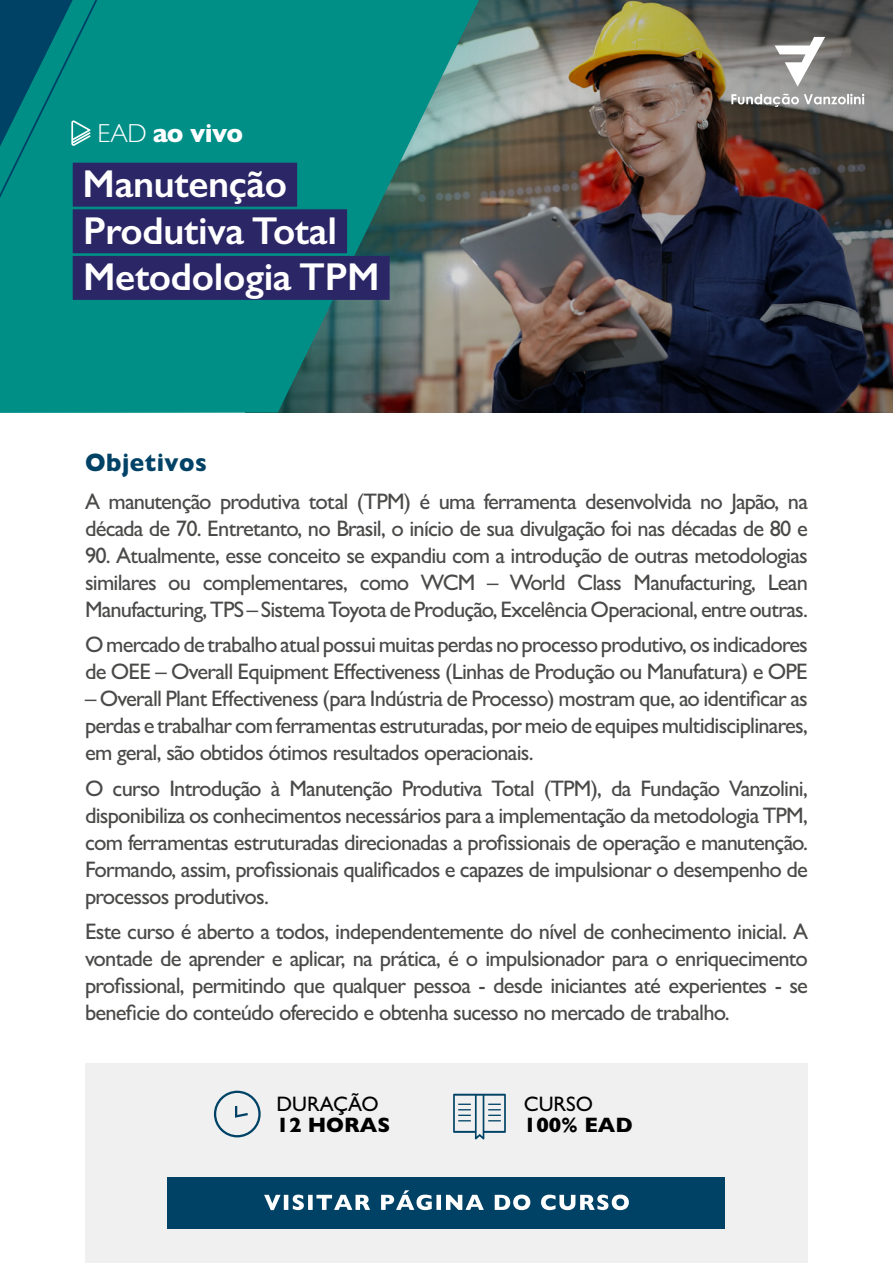
<style>
.page{position:relative;width:893px;height:1263px;background:#fff}
.page>*{position:absolute;margin:0;border:0;box-sizing:border-box;transform-origin:0 0}
.t1{font:600 39px/46.7px "Gill Sans";letter-spacing:-.01em;color:#fff}
.t2{font:800 26.1px "Gill Sans";letter-spacing:-.025em;color:#fff}
.t3{font:800 25.5px "Gill Sans";letter-spacing:.02em;color:#004266;scale:.95 1}
.t4{font:500 22.5px/27px "Gill Sans";letter-spacing:-.035em;color:#4a4a49;text-align:justify}
.t5{font:800 21px "Gill Sans";color:#000}
.t6{font:500 21px "Gill Sans";color:#000}
.s1{font-weight:300}
</style>
<div class="page">
<svg style="left:745px;top:0;width:148px;height:412px;background:#3a353c"></svg>
<div style="left:85px;top:1064px;width:723px;height:199px;background:#f0f0f0"></div>
<img style="left:0;top:0;width:745px;height:412px">
<div style="left:73px;top:163px;width:224px;height:44px;background:#2b2666"></div>
<div style="left:73px;top:209px;width:274px;height:44px;background:#2b2666"></div>
<div style="left:73px;top:256px;width:317px;height:44px;background:#2b2666"></div>
<svg style="left:775px;top:37px;width:50px;height:50px"></svg>
<svg style="left:731px;top:94px;width:133px;height:13px"></svg>
<div style="left:168px;top:1177px;width:557px;height:52px;background:#004266"></div>
<svg style="left:264px;top:1190px;width:365px;height:20px"></svg>
<svg style="left:453px;top:1094px;width:53px;height:46px"></svg>
<svg style="left:214px;top:1091px;width:47px;height:46px"></svg>
<svg style="left:0;top:0;width:121px;height:201px;background:#04757d"></svg>
<p class="t2" style="left:98px;top:117px;width:147px"><span class="s1">EAD</span> ao vivo</p>
<h1 class="t1" style="left:83px;top:160px;width:298px">Manutenção<br>Produtiva Total<br>Metodologia TPM</h1>
<p class="t3" style="left:85px;top:447px;width:130px">Objetivos</p>
<p class="t4" style="left:85px;top:487px;width:724px">A manutenção produtiva total (TPM) é uma ferramenta desenvolvida no Japão, na década de 70. Entretanto, no Brasil, o início de sua divulgação foi nas décadas de 80 e</p>
<p class="t4" style="left:85px;top:541px;width:724px">90. Atualmente, esse conceito se expandiu com a introdução de outras metodologias similares ou complementares, como WCM – World Class Manufacturing, Lean Manufacturing, TPS – Sistema Toyota de Produção, Excelência Operacional, entre outras.</p>
<p class="t4" style="left:85px;top:631px;width:724px">O mercado de trabalho atual possui muitas perdas no processo produtivo, os indicadores de OEE – Overall Equipment Effectiveness (Linhas de Produção ou Manufatura) e OPE</p>
<p class="t4" style="left:85px;top:685px;width:724px">– Overall Plant Effectiveness (para Indústria de Processo) mostram que, ao identificar as perdas e trabalhar com ferramentas estruturadas, por meio de equipes multidisciplinares, em geral, são obtidos ótimos resultados operacionais.</p>
<p class="t4" style="left:85px;top:774px;width:724px">O curso Introdução à Manutenção Produtiva Total (TPM), da Fundação Vanzolini, disponibiliza os conhecimentos necessários para a implementação da metodologia TPM, com ferramentas estruturadas direcionadas a profissionais de operação e manutenção.<br>Formando, assim, profissionais qualificados e capazes de impulsionar o desempenho de processos produtivos.</p>
<p class="t4" style="left:85px;top:918px;width:724px">Este curso é aberto a todos, independentemente do nível de conhecimento inicial. A vontade de aprender e aplicar, na prática, é o impulsionador para o enriquecimento profissional, permitindo que qualquer pessoa - desde iniciantes até experientes - se beneficie do conteúdo oferecido e obtenha sucesso no mercado de trabalho.</p>
<p class="t6" style="left:277px;top:1091px;width:104px">DURAÇÃO</p>
<p class="t5" style="left:277px;top:1112px;width:115px">12 HORAS</p>
<p class="t6" style="left:524px;top:1091px;width:71px">CURSO</p>
<p class="t5" style="left:524px;top:1112px;width:110px">100% EAD</p>
</div>
